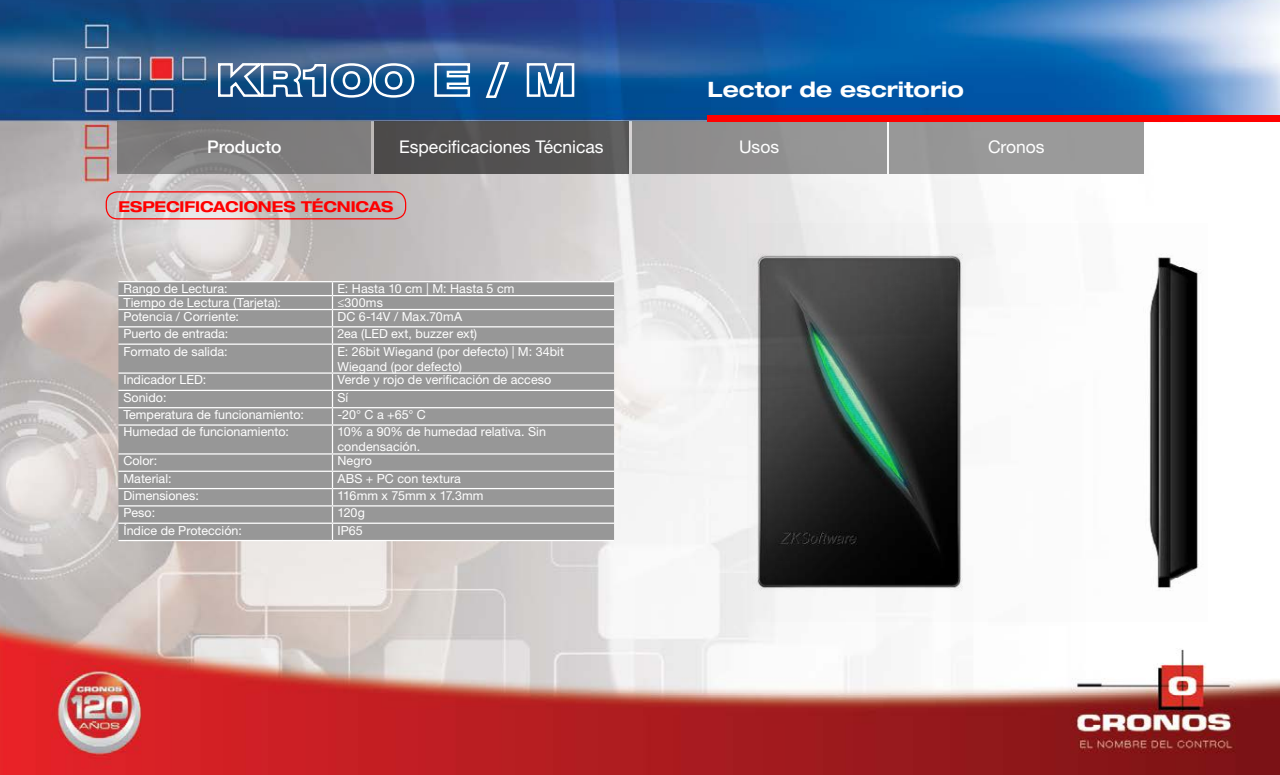
<style>
.page{position:relative;width:1280px;height:775px;background:#fff}
.page>*{position:absolute;margin:0;border:0;box-sizing:border-box;transform-origin:0 0}
.t1{font:700 expanded 21.25px "Helvetica Neue LT Std";color:#fff}
.t2{font:17.5px "Helvetica Neue LT Std";color:#fff}
.t3{font:500 17.5px "Helvetica Neue LT Std";color:#fff}
.t4{font:700 expanded 15px "Helvetica Neue LT Std";letter-spacing:-.005em;color:#f00}
.t5{font:12.5px/15px "Helvetica Neue LT Std";letter-spacing:.005em;color:#fff}
</style>
<div class="page">
<img style="left:0;top:0;width:1280px;height:775px">
<svg style="left:217px;top:61px;width:196px;height:38px"></svg>
<svg style="left:433px;top:62px;width:38px;height:36px"></svg>
<svg style="left:484px;top:61px;width:27px;height:39px"></svg>
<svg style="left:526px;top:62px;width:50px;height:36px"></svg>
<img style="left:748px;top:224px;width:460px;height:397px">
<div style="left:374px;top:121px;width:255px;height:53px;background:#525051"></div>
<div style="left:632px;top:121px;width:254px;height:53px;background:#8f8f8f"></div>
<div style="left:889px;top:121px;width:255px;height:53px;background:#9a9a9a"></div>
<div style="left:118px;top:121px;width:253px;height:53px;background:linear-gradient(to bottom,#7a7878,#838282)"></div>
<div style="left:106px;top:191px;width:300px;height:28px;border:1px solid #f00;border-radius:11px"></div>
<div style="left:118px;top:282px;width:496px;height:258px;background:#979797"></div>
<hr style="left:118px;top:281px;width:214px;height:1px;background:#fff">
<hr style="left:332px;top:281px;width:282px;height:1px;background:#fff">
<hr style="left:118px;top:295px;width:214px;height:1px;background:#fff">
<hr style="left:332px;top:295px;width:282px;height:1px;background:#fff">
<hr style="left:118px;top:309px;width:214px;height:1px;background:#fff">
<hr style="left:332px;top:309px;width:282px;height:1px;background:#fff">
<hr style="left:118px;top:326px;width:214px;height:1px;background:#fff">
<hr style="left:332px;top:326px;width:282px;height:1px;background:#fff">
<svg style="left:332px;top:282px;width:1px;height:258px"></svg>
<hr style="left:118px;top:344px;width:214px;height:1px;background:#fff">
<hr style="left:332px;top:344px;width:282px;height:1px;background:#fff">
<hr style="left:118px;top:372px;width:214px;height:2px;background:#fff">
<hr style="left:332px;top:372px;width:282px;height:2px;background:#fff">
<hr style="left:118px;top:390px;width:214px;height:1px;background:#fff">
<hr style="left:332px;top:390px;width:282px;height:1px;background:#fff">
<hr style="left:118px;top:407px;width:214px;height:1px;background:#fff">
<hr style="left:332px;top:407px;width:282px;height:1px;background:#fff">
<hr style="left:118px;top:424px;width:214px;height:2px;background:#fff">
<hr style="left:332px;top:424px;width:282px;height:2px;background:#fff">
<hr style="left:118px;top:453px;width:214px;height:2px;background:#fff">
<hr style="left:332px;top:453px;width:282px;height:2px;background:#fff">
<hr style="left:118px;top:471px;width:214px;height:1px;background:#fff">
<hr style="left:332px;top:471px;width:282px;height:1px;background:#fff">
<hr style="left:118px;top:488px;width:214px;height:1px;background:#fff">
<hr style="left:332px;top:488px;width:282px;height:1px;background:#fff">
<hr style="left:118px;top:505px;width:214px;height:2px;background:#fff">
<hr style="left:332px;top:505px;width:282px;height:2px;background:#fff">
<hr style="left:118px;top:523px;width:214px;height:1px;background:#fff">
<hr style="left:332px;top:523px;width:282px;height:1px;background:#fff">
<hr style="left:118px;top:540px;width:214px;height:1px;background:#fff">
<hr style="left:332px;top:540px;width:282px;height:1px;background:#fff">
<div style="left:708px;top:115px;width:572px;height:6px;background:#f00"></div>
<h1 class="t1" style="left:708px;top:76px;width:258px">Lector de escritorio</h1>
<h2 class="t3" style="left:207px;top:136px;width:76px">Producto</h2>
<h2 class="t2" style="left:399px;top:136px;width:206px">Especificaciones Técnicas</h2>
<h2 class="t2" style="left:739px;top:136px;width:42px">Usos</h2>
<h2 class="t2" style="left:988px;top:136px;width:58px">Cronos</h2>
<p class="t4" style="left:118px;top:197px;width:277px">ESPECIFICACIONES TÉCNICAS</p>
<p class="t5" style="left:123px;top:281px;width:106px">Rango de Lectura:</p>
<p class="t5" style="left:337px;top:281px;width:179px">E: Hasta 10 cm | M: Hasta 5 cm</p>
<p class="t5" style="left:123px;top:295px;width:159px">Tiempo de Lectura (Tarjeta):</p>
<p class="t5" style="left:337px;top:295px;width:47px">≤300ms</p>
<p class="t5" style="left:123px;top:309px;width:117px">Potencia / Corriente:</p>
<p class="t5" style="left:337px;top:309px;width:126px">DC 6-14V / Max.70mA</p>
<p class="t5" style="left:123px;top:326px;width:107px">Puerto de entrada:</p>
<p class="t5" style="left:337px;top:326px;width:141px">2ea (LED ext, buzzer ext)</p>
<p class="t5" style="left:123px;top:343px;width:106px">Formato de salida:</p>
<p class="t5" style="left:337px;top:343px;width:228px">E: 26bit Wiegand (por defecto) | M: 34bit<br>Wiegand (por defecto)</p>
<p class="t5" style="left:123px;top:372px;width:84px">Indicador LED:</p>
<p class="t5" style="left:337px;top:372px;width:216px">Verde y rojo de verificación de acceso</p>
<p class="t5" style="left:123px;top:390px;width:45px">Sonido:</p>
<p class="t5" style="left:337px;top:390px;width:12px">Sí</p>
<p class="t5" style="left:123px;top:407px;width:182px">Temperatura de funcionamiento:</p>
<p class="t5" style="left:337px;top:407px;width:90px">-20° C a +65° C</p>
<p class="t5" style="left:123px;top:424px;width:167px">Humedad de funcionamiento:</p>
<p class="t5" style="left:337px;top:424px;width:210px">10% a 90% de humedad relativa. Sin condensación.</p>
<p class="t5" style="left:123px;top:453px;width:35px">Color:</p>
<p class="t5" style="left:337px;top:453px;width:36px">Negro</p>
<p class="t5" style="left:123px;top:471px;width:50px">Material:</p>
<p class="t5" style="left:337px;top:471px;width:125px">ABS + PC con textura</p>
<p class="t5" style="left:123px;top:488px;width:77px">Dimensiones:</p>
<p class="t5" style="left:337px;top:488px;width:147px">116mm x 75mm x 17.3mm</p>
<p class="t5" style="left:123px;top:505px;width:33px">Peso:</p>
<p class="t5" style="left:337px;top:505px;width:29px">120g</p>
<p class="t5" style="left:123px;top:522px;width:120px">Índice de Protección:</p>
<p class="t5" style="left:337px;top:522px;width:27px">IP65</p>
</div>
